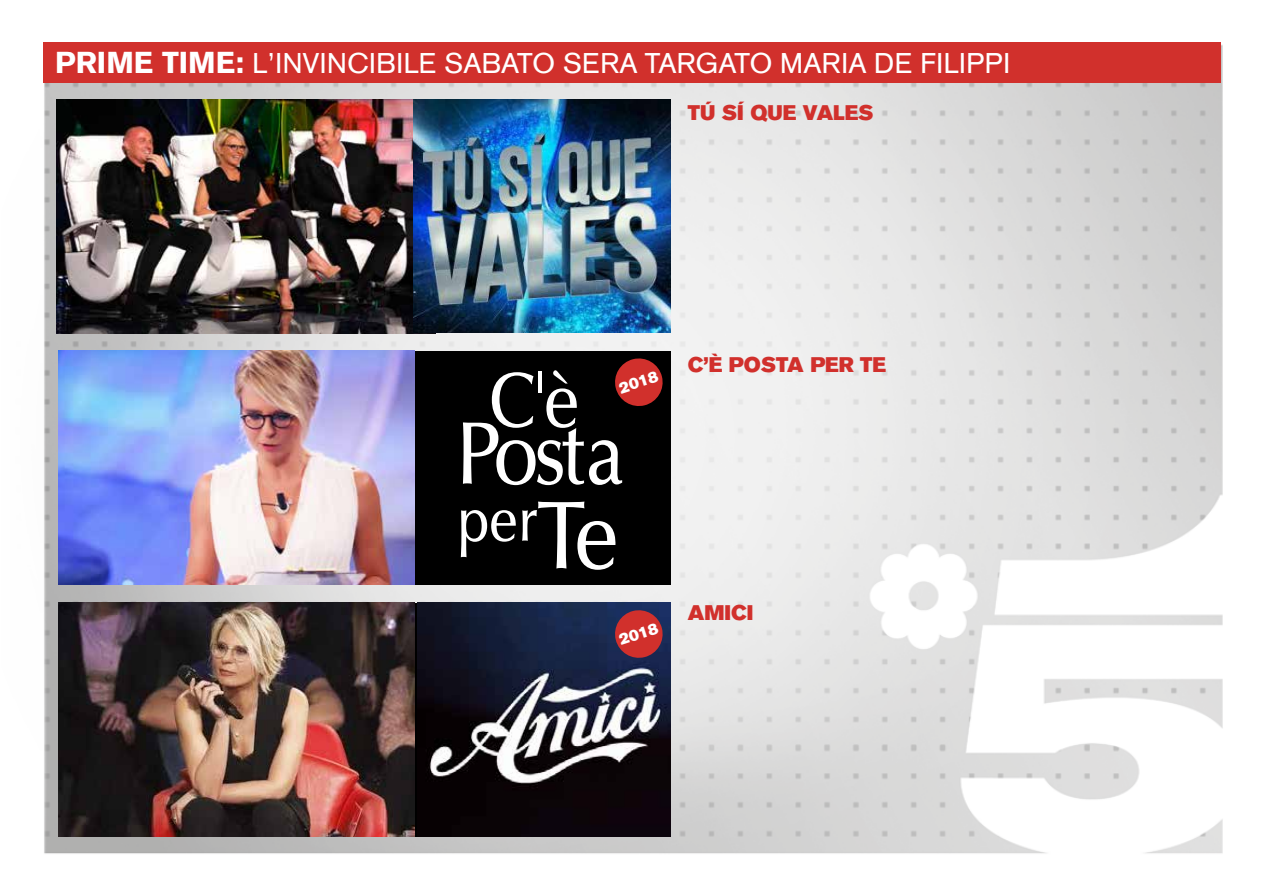
<style>
.page{position:relative;width:1263px;height:893px;background:#fff}
.page>*{position:absolute;margin:0;border:0;box-sizing:border-box;transform-origin:0 0}
.t1{font:30px "Akzidenz";color:#fff}
.t2{font:21px "Akzidenz Grotesk BQ Super";color:#d1302c}
.t3{font:15.75px "Akzidenz Grotesk BQ Super";color:#fff}
.s1{font-family:"Akzidenz Grotesk BQ";font-weight:700}
</style>
<div class="page">
<img style="left:44px;top:45px;width:1179px;height:809px">
<div style="left:43px;top:42px;width:1178px;height:41px;background:#d1302c"></div>
<img style="left:57px;top:100px;width:356px;height:233px">
<img style="left:413px;top:99px;width:257px;height:234px">
<img style="left:58px;top:603px;width:357px;height:233px">
<img style="left:417px;top:603px;width:254px;height:233px">
<img style="left:58px;top:351px;width:357px;height:234px">
<div style="left:415px;top:351px;width:255px;height:234px;background:#000"></div>
<svg style="left:461px;top:510px;width:55px;height:47px"></svg>
<svg style="left:522px;top:502px;width:94px;height:68px"></svg>
<svg style="left:613px;top:608px;width:52px;height:52px;background:#912e3b"></svg>
<svg style="left:463px;top:358px;width:200px;height:127px"></svg>
<p class="t1" style="left:55px;top:43px;width:957px"><span class="s1">PRIME TIME:</span> L’INVINCIBILE SABATO SERA TARGATO MARIA DE FILIPPI</p>
<p class="t2" style="left:688px;top:100px;width:187px">TÚ SÍ QUE VALES</p>
<p class="t3" style="left:616px;top:380px;width:42px;rotate:-18deg">2018</p>
<p class="t2" style="left:688px;top:352px;width:200px">C’È POSTA PER TE</p>
<p class="t3" style="left:616px;top:631px;width:42px;rotate:-18deg">2018</p>
<p class="t2" style="left:688px;top:600px;width:67px">AMICI</p>
</div>
